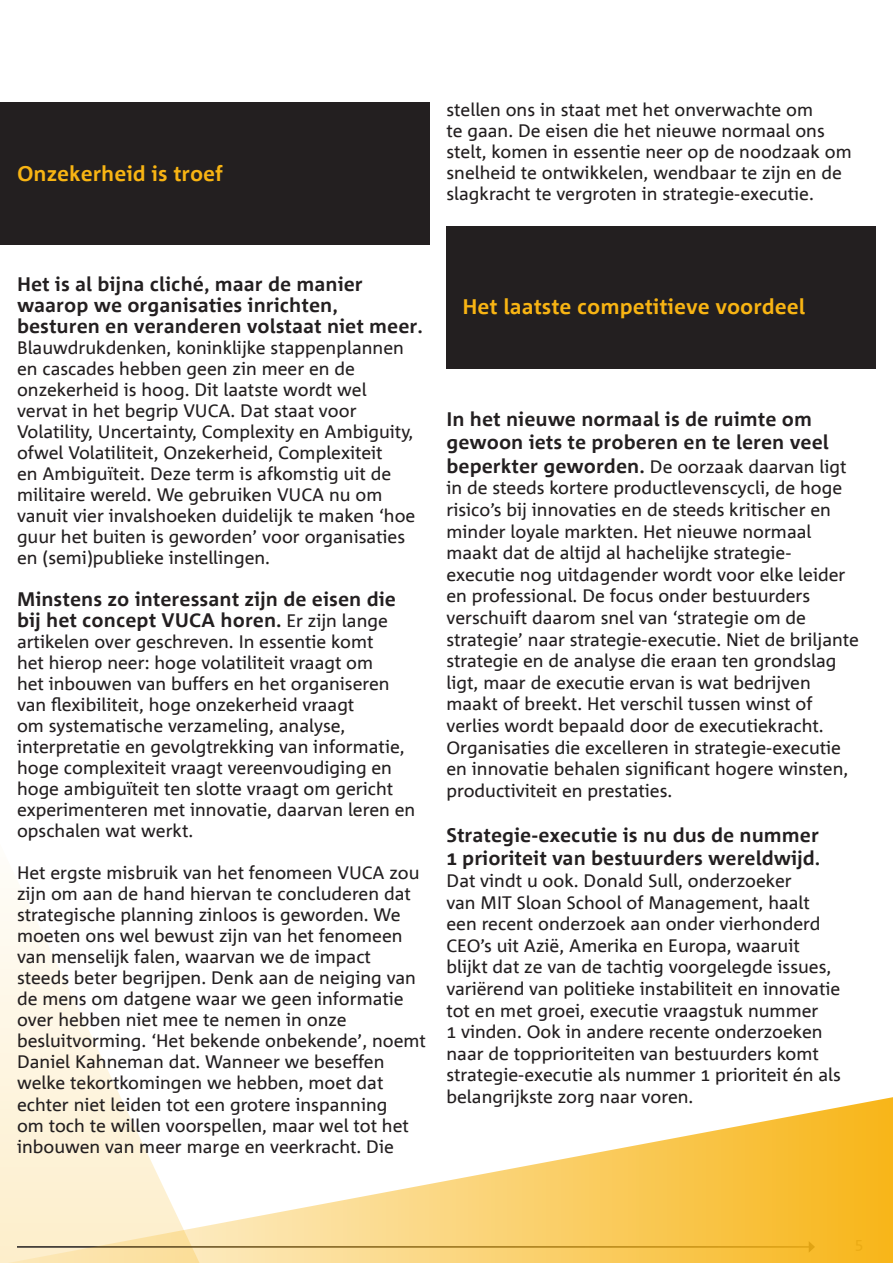
<style>
.page{position:relative;width:893px;height:1263px;background:#fff}
.page>*{position:absolute;margin:0;border:0;box-sizing:border-box;transform-origin:0 0}
.t1{font:700 21px "Corpid Office";color:#f8b413}
.t2{font:700 19.5px/21px "Corpid Office";color:#231f20}
.t3{font:18px/21px "Corpid Office";color:#231f20}
.s1{font-weight:400;font-size:18px}
.s2{font-weight:700;font-size:19.5px}
</style>
<div class="page">
<svg style="left:0;top:888px;width:119px;height:205px"></svg>
<svg style="left:0;top:1093px;width:893px;height:170px"></svg>
<div style="left:0;top:102px;width:429px;height:142px;background:#231f20"></div>
<div style="left:446px;top:227px;width:430px;height:142px;background:#231f20"></div>
<p class="t1" style="left:17px;top:162px;width:208px">Onzekerheid is troef</p>
<p class="t3" style="left:446px;top:99px;width:407px">stellen ons in staat met het onverwachte om<br>te gaan. De eisen die het nieuwe normaal ons stelt, komen in essentie neer op de noodzaak om snelheid te ontwikkelen, wendbaar te zijn en de slagkracht te vergroten in strategie-executie.</p>
<p class="t2" style="left:17px;top:275px;width:407px">Het is al bijna cliché, maar de manier waarop we organisaties inrichten, besturen en veranderen volstaat niet meer.</p>
<p class="t3" style="left:17px;top:338px;width:400px">Blauwdrukdenken, koninklijke stappenplannen en cascades hebben geen zin meer en de onzekerheid is hoog. Dit laatste wordt wel vervat in het begrip VUCA. Dat staat voor Volatility, Uncertainty, Complexity en Ambiguity, ofwel Volatiliteit, Onzekerheid, Complexiteit<br>en Ambiguïteit. Deze term is afkomstig uit de militaire wereld. We gebruiken VUCA nu om vanuit vier invalshoeken duidelijk te maken ‘hoe guur het buiten is geworden’ voor organisaties en (semi)publieke instellingen.</p>
<p class="t2" style="left:17px;top:590px;width:380px">Minstens zo interessant zijn de eisen die bij het concept VUCA horen. <span class="s1">Er zijn lange</span></p>
<p class="t3" style="left:17px;top:632px;width:400px">artikelen over geschreven. In essentie komt<br>het hierop neer: hoge volatiliteit vraagt om<br>het inbouwen van buffers en het organiseren van flexibiliteit, hoge onzekerheid vraagt<br>om systematische verzameling, analyse, interpretatie en gevolgtrekking van informatie, hoge complexiteit vraagt vereenvoudiging en hoge ambiguïteit ten slotte vraagt om gericht experimenteren met innovatie, daarvan leren en opschalen wat werkt.</p>
<p class="t3" style="left:17px;top:863px;width:410px">Het ergste misbruik van het fenomeen VUCA zou zijn om aan de hand hiervan te concluderen dat strategische planning zinloos is geworden. We moeten ons wel bewust zijn van het fenomeen van menselijk falen, waarvan we de impact steeds beter begrijpen. Denk aan de neiging van de mens om datgene waar we geen informatie over hebben niet mee te nemen in onze besluitvorming. ‘Het bekende onbekende’, noemt Daniel Kahneman dat. Wanneer we beseffen welke tekortkomingen we hebben, moet dat echter niet leiden tot een grotere inspanning<br>om toch te willen voorspellen, maar wel tot het inbouwen van meer marge en veerkracht. Die</p>
<p class="t1" style="left:462px;top:295px;width:344px">Het laatste competitieve voordeel</p>
<p class="t2" style="left:446px;top:408px;width:384px;line-height:23.4px">In het nieuwe normaal is de ruimte om gewoon iets te proberen en te leren veel</p>
<p class="t3" style="left:446px;top:456px;width:414px;line-height:21.6px"><span class="s2">beperkter geworden.</span> De oorzaak daarvan ligt in de steeds kortere productlevenscycli, de hoge risico’s bij innovaties en de steeds kritischer en minder loyale markten. Het nieuwe normaal maakt dat de altijd al hachelijke strategie&shy;executie nog uitdagender wordt voor elke leider en professional. De focus onder bestuurders verschuift daarom snel van ‘strategie om de strategie’ naar strategie-executie. Niet de briljante strategie en de analyse die eraan ten grondslag ligt, maar de executie ervan is wat bedrijven maakt of breekt. Het verschil tussen winst of verlies wordt bepaald door de executiekracht.<br>Organisaties die excelleren in strategie-executie en innovatie behalen significant hogere winsten, productiviteit en prestaties.</p>
<p class="t2" style="left:446px;top:824px;width:375px;line-height:23.4px">Strategie-executie is nu dus de nummer<br>1 prioriteit van bestuurders wereldwijd.</p>
<p class="t3" style="left:446px;top:870px;width:396px;line-height:21.6px">Dat vindt u ook. Donald Sull, onderzoeker<br>van MIT Sloan School of Management, haalt een recent onderzoek aan onder vierhonderd CEO’s uit Azië, Amerika en Europa, waaruit blijkt dat ze van de tachtig voorgelegde issues, variërend van politieke instabiliteit en innovatie tot en met groei, executie vraagstuk nummer<br>1 vinden. Ook in andere recente onderzoeken naar de topprioriteiten van bestuurders komt strategie-executie als nummer 1 prioriteit én als belangrijkste zorg naar voren.</p>
</div>
